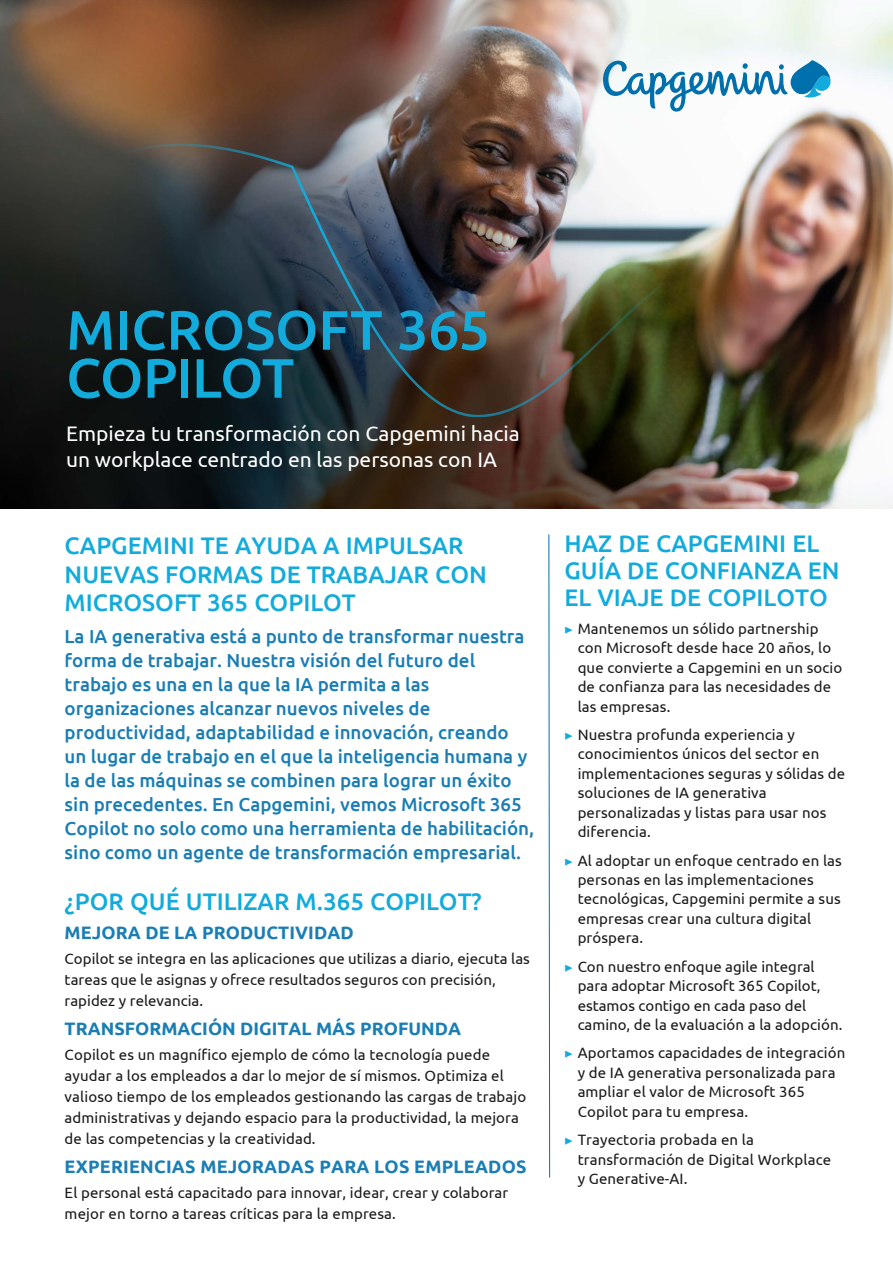
<style>
.page{position:relative;width:893px;height:1263px;background:#fff}
.page>*{position:absolute;margin:0;border:0;box-sizing:border-box;transform-origin:0 0}
.t1{font:500 55.5px/48px "Ubuntu";color:#12abdb}
.t2{font:500 24px/27px "Ubuntu";color:#12abdb}
.t3{font:21px/25.5px "Ubuntu";color:#fff}
.t4{font:500 18.75px/24px "Ubuntu";color:#1a7eb5}
.t5{font:700 18px "Ubuntu";letter-spacing:.005em;color:#1a7eb5}
.t6{font:15px/19.4px "Ubuntu";letter-spacing:.01em;color:#1a1a1a}
.s1{font-style:inherit}
.s2{font-family:"Minion Pro";color:#12abdb}
</style>
<div class="page">
<img style="left:0;top:0;width:893px;height:508px">
<img style="left:58px;top:144px;width:702px;height:273px">
<svg style="left:548px;top:534px;width:2px;height:644px"></svg>
<svg style="left:603px;top:60px;width:227px;height:52px"></svg>
<h1 class="t1" style="left:66px;top:304px;width:425px">MICROSOFT 365<br>COPILOT</h1>
<h3 class="t3" style="left:66px;top:420px;width:455px">Empieza tu transformación con Capgemini hacia un workplace centrado en las personas con IA</h3>
<h2 class="t2" style="left:65px;top:530px;width:424px;line-height:28.8px">CAPGEMINI TE AYUDA A IMPULSAR<br>NUEVAS FORMAS DE TRABAJAR CON<br>MICROSOFT 365 COPILOT</h2>
<p class="t4" style="left:65px;top:623px;width:471px">La IA generativa está a punto de transformar nuestra forma de trabajar. Nuestra visión del futuro del trabajo es una en la que la IA permita a las organizaciones alcanzar nuevos niveles de productividad, adaptabilidad e innovación, creando un lugar de trabajo en el que la inteligencia humana y la de las máquinas se combinen para lograr un éxito sin precedentes. En Capgemini, vemos Microsoft 365<br>Copilot no solo como una herramienta de habilitación, sino como un agente de transformación empresarial.</p>
<h2 class="t2" style="left:65px;top:887px;width:419px">¿POR QUÉ UTILIZAR M.365 COPILOT?</h2>
<p class="t5" style="left:65px;top:921px;width:291px">MEJORA DE LA PRODUCTIVIDAD</p>
<p class="t6" style="left:65px;top:948px;width:467px;line-height:21px">Copilot se integra en las aplicaciones que utilizas a diario, ejecuta las tareas que le asignas y ofrece resultados seguros con precisión, rapidez y relevancia.</p>
<p class="t5" style="left:65px;top:1017px;width:398px">TRANSFORMACIÓN DIGITAL MÁS PROFUNDA</p>
<p class="t6" style="left:65px;top:1044px;width:463px;line-height:21px">Copilot es un magnífico ejemplo de cómo la tecnología puede ayudar a los empleados a dar lo mejor de sí mismos. Optimiza el valioso tiempo de los empleados gestionando las cargas de trabajo administrativas y dejando espacio para la productividad, la mejora de las competencias y la creatividad.</p>
<p class="t5" style="left:65px;top:1155px;width:463px"><span class="s1">E</span>XPERIENCIAS MEJORADAS PARA LOS EMPLEADOS</p>
<p class="t6" style="left:65px;top:1182px;width:445px;line-height:21px">El personal está capacitado para innovar, idear, crear y colaborar mejor en torno a tareas críticas para la empresa.</p>
<h2 class="t2" style="left:564px;top:530px;width:277px">HAZ DE CAPGEMINI EL<br>GUÍA DE CONFIANZA EN<br>EL VIAJE DE COPILOTO</h2>
<p class="t6" style="left:578px;top:618px;width:266px;text-indent:-13px"><span class="s2">▶</span> Mantenemos un sólido partnership con Microsoft desde hace 20 años, lo que convierte a Capgemini en un socio de confianza para las necesidades de las empresas.</p>
<p class="t6" style="left:578px;top:724px;width:269px;text-indent:-14px"><span class="s2">▶</span> Nuestra profunda experiencia y conocimientos únicos del sector en implementaciones seguras y sólidas de soluciones de IA generativa personalizadas y listas para usar nos diferencia.</p>
<p class="t6" style="left:578px;top:850px;width:266px;text-indent:-14px"><span class="s2">▶</span> Al adoptar un enfoque centrado en las personas en las implementaciones tecnológicas, Capgemini permite a sus empresas crear una cultura digital próspera.</p>
<p class="t6" style="left:578px;top:956px;width:266px;text-indent:-14px"><span class="s2">▶</span> Con nuestro enfoque agile integral para adoptar Microsoft 365 Copilot, estamos contigo en cada paso del camino, de la evaluación a la adopción.</p>
<p class="t6" style="left:578px;top:1043px;width:269px;text-indent:-14px"><span class="s2">▶</span> Aportamos capacidades de integración y de IA generativa personalizada para ampliar el valor de Microsoft 365<br>Copilot para tu empresa.</p>
<p class="t6" style="left:578px;top:1129px;width:255px;text-indent:-14px"><span class="s2">▶</span> Trayectoria probada en la transformación de Digital Workplace y Generative-AI.</p>
</div>
